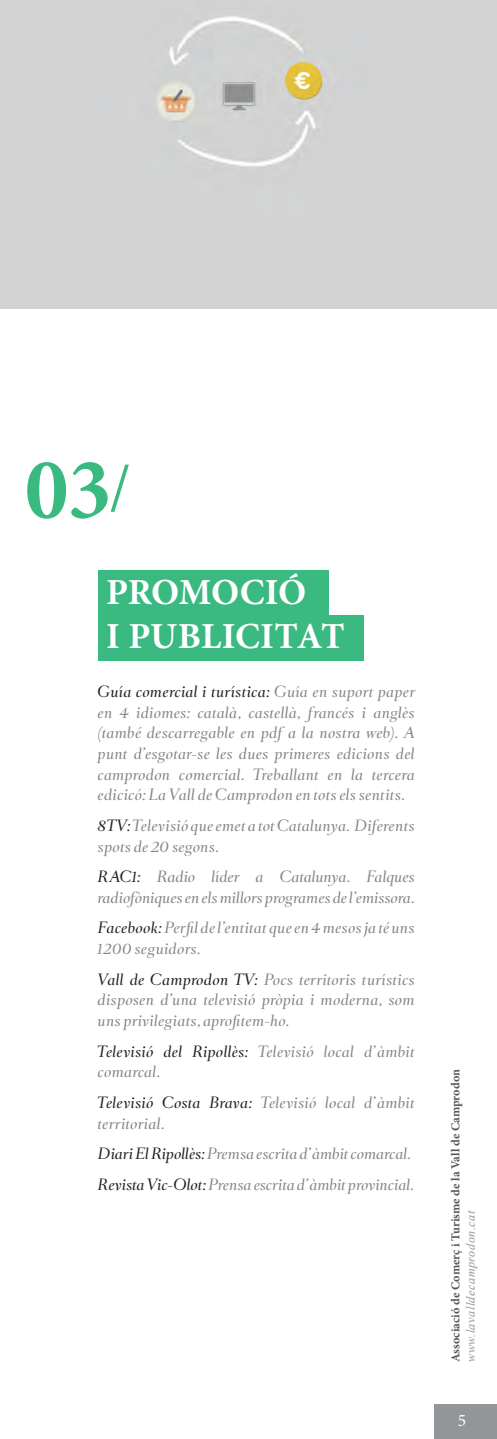
<style>
.page{position:relative;width:497px;height:1439px;background:#fff}
.page>*{position:absolute;margin:0;border:0;box-sizing:border-box;transform-origin:0 0}
.t1{font:700 87.5px "Minion Pro";color:#3ab980}
.t2{font:700 36.75px "Minion Pro";letter-spacing:-.01em;color:#fff}
.t3{font:17.5px "Minion Pro";color:#fff}
.t4{font:italic 14px/20.7px "Romain BP Headline";letter-spacing:.015em;color:#848689}
.t5{font:italic 14px/20.7px "Romain BP Headline";letter-spacing:-.005em;color:#848689}
.t6{font:700 12.25px "Minion Pro";color:#57585a}
.t7{font:italic 12.25px "Times New Roman";letter-spacing:.04em;color:#939598}
.s1{font-weight:400;font-size:66.5px}
.s2{color:#231f20}
</style>
<div class="page">
<div style="left:434px;top:1404px;width:62px;height:35px;background:#939598"></div>
<div style="left:98px;top:570px;width:230px;height:46px;background:#3ab980"></div>
<div style="left:98px;top:615px;width:265px;height:45px;background:#3ab980"></div>
<div style="left:0;top:0;width:496px;height:308px;background:#d3d3d3"></div>
<p class="t1" style="left:25px;top:428px;width:108px">03<span class="s1">/</span></p>
<p class="t2" style="left:106px;top:566px;width:201px">PROMOCIÓ</p>
<p class="t2" style="left:106px;top:610px;width:240px">I PUBLICITAT</p>
<p class="t4" style="left:97px;top:682px;width:318px;text-align:justify"><span class="s2">Guía comercial i turística:</span> Guía en suport paper en 4 idiomes: català, castellà, francés i anglès (també descarregable en pdf a la nostra web). A punt d’esgotar-se les dues primeres edicions del camprodon comercial. Treballant en la tercera edicicó: La Vall de Camprodon en tots els sentits.</p>
<p class="t4" style="left:97px;top:816px;width:318px"><span class="s2">8TV:</span> Televisió que emet a tot Catalunya. Diferents spots de 20 segons.</p>
<p class="t5" style="left:97px;top:867px;width:318px"><span class="s2">RAC1:</span> Radio líder a Catalunya. Falques radiofòniques en els millors programes de l’emissora.</p>
<p class="t4" style="left:97px;top:918px;width:318px"><span class="s2">Facebook:</span> Perfil de l’entitat que en 4 mesos ja té uns<br>1200 seguidors.</p>
<p class="t4" style="left:97px;top:969px;width:318px;text-align:justify"><span class="s2">Vall de Camprodon TV:</span> Pocs territoris turístics disposen d’una televisió pròpia i moderna, som uns privilegiats, aprofitem-ho.</p>
<p class="t4" style="left:97px;top:1041px;width:318px"><span class="s2">Televisió del Ripollès:</span> Televisió local d’àmbit comarcal.</p>
<p class="t4" style="left:97px;top:1092px;width:318px"><span class="s2">Televisió Costa Brava:</span> Televisió local d’àmbit territorial.</p>
<p class="t5" style="left:97px;top:1139px;width:317px;line-height:30.6px"><span class="s2">Diari El Ripollès:</span> Premsa escrita d’àmbit comarcal.<br><span class="s2">Revista Vic-Olot:</span> Prensa escrita d’àmbit provincial.</p>
<p class="t6" style="left:446px;top:1362px;width:294px;rotate:-90deg">Associació de Comerç i Turisme de la Vall de Camprodon</p>
<p class="t7" style="left:461px;top:1362px;width:153px;rotate:-90deg">www.lavalldecamprodon.cat</p>
<p class="t3" style="left:457px;top:1408px;width:10px">5</p>
</div>
